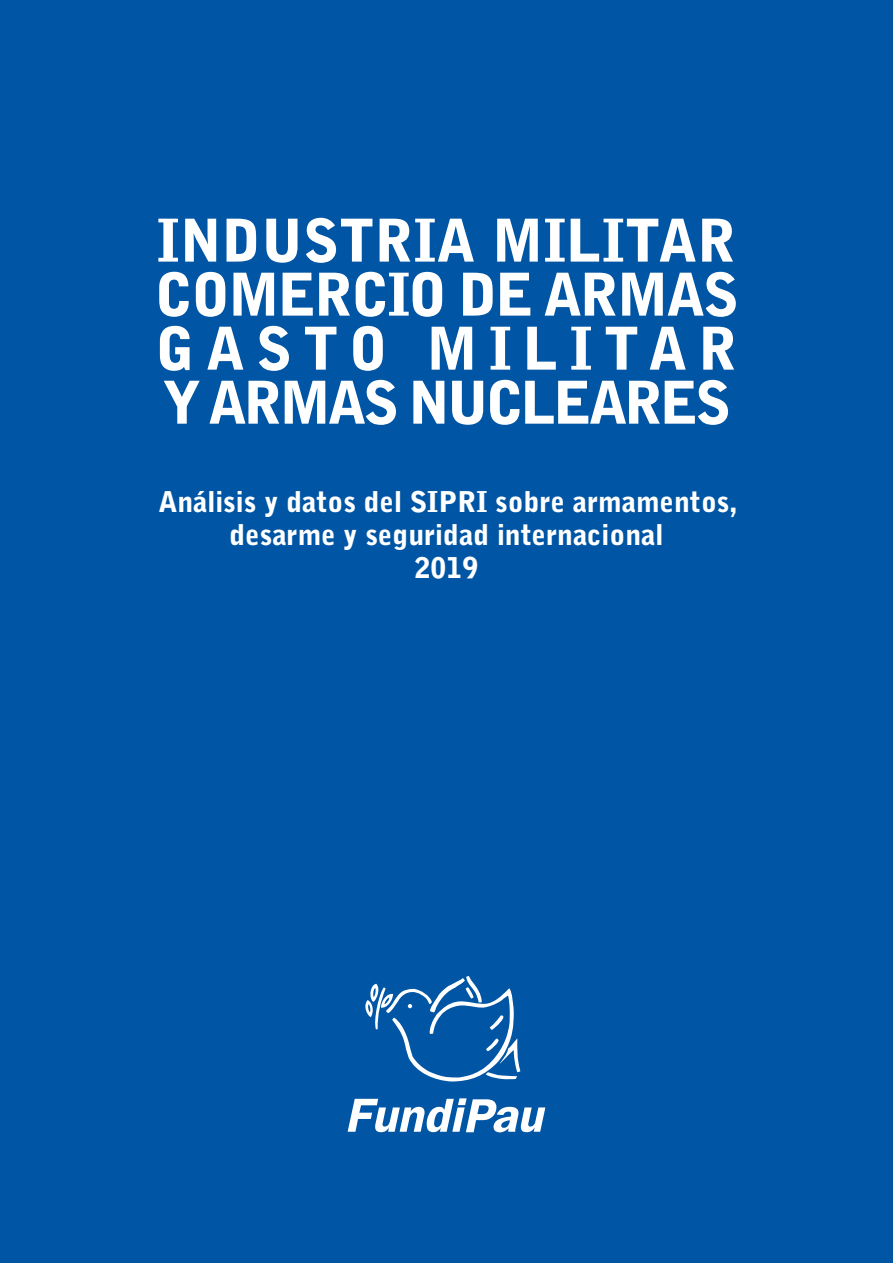
<style>
.page{position:relative;width:893px;height:1263px;background:#0155a5}
.page>*{position:absolute;margin:0;border:0;box-sizing:border-box;transform-origin:0 0}
.t1{font:900 58.5px "Bell Gothic";color:#fff}
.t2{font:900 58.5px "Bell Gothic";letter-spacing:-.04em;color:#fff}
.t3{font:900 58.5px "Bell Gothic";letter-spacing:-.06em;color:#fff}
.t4{font:900 58.5px "Bell Gothic";letter-spacing:.19em;color:#fff}
.t5{font:900 28.5px/33px "Bell Gothic";color:#fff;text-align:center}
</style>
<div class="page">
<svg style="left:365px;top:976px;width:155px;height:105px"></svg>
<svg style="left:348px;top:1098px;width:197px;height:34px"></svg>
<p class="t1" style="left:157px;top:206px;width:581px">INDUSTRIA MILITAR</p>
<p class="t2" style="left:154px;top:260px;width:586px">COMERCIO DE ARMAS</p>
<p class="t4" style="left:156px;top:314px;width:583px">GASTO MILITAR</p>
<p class="t3" style="left:162px;top:369px;width:570px">Y ARMAS NUCLEARES</p>
<p class="t5" style="left:158px;top:486px;width:581px">Análisis y datos del SIPRI sobre armamentos, desarme y seguridad internacional<br>2019</p>
</div>
